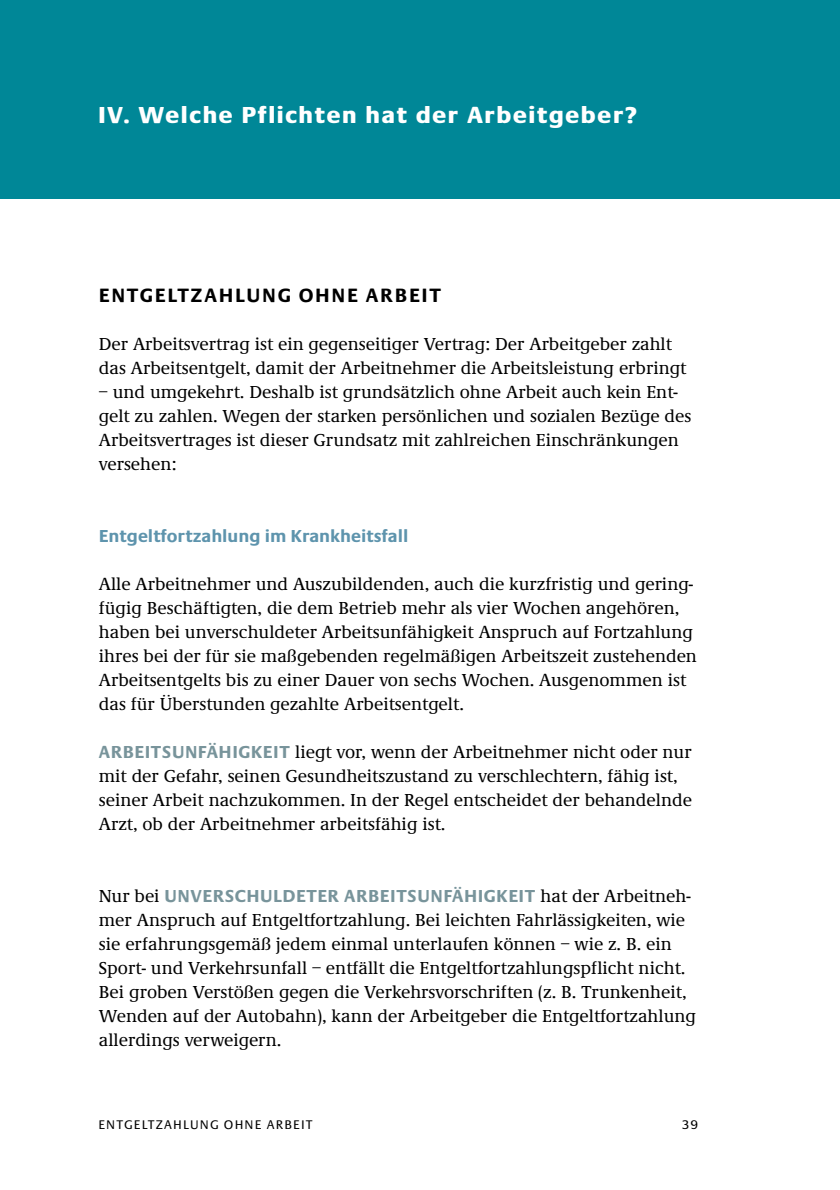
<style>
.page{position:relative;width:840px;height:1190px;background:#fff}
.page>*{position:absolute;margin:0;border:0;box-sizing:border-box;transform-origin:0 0}
.t1{font:800 24px "Praxis EF";letter-spacing:.085em;color:#fff}
.t2{font:700 20px "Praxis EF";letter-spacing:.085em;color:#000}
.t3{font:500 18px/24px "Demos EF";color:#000}
.t4{font:700 18px "Praxis EF";letter-spacing:.03em;color:#78949b}
.t5{font:700 18px "Praxis EF";color:#5e94ad}
.t6{font:13px "Praxis EF";letter-spacing:.09em;color:#000}
.s1{font-family:"Praxis EF";font-weight:700;color:#78949b}
.s2{font-family:"Demos EF";font-weight:500;color:#000}
</style>
<div class="page">
<div style="left:0;top:0;width:840px;height:198px;background:#008797"></div>
<h1 class="t1" style="left:99px;top:105px;width:539px">IV. Welche Pflichten hat der Arbeitgeber?</h1>
<p class="t2" style="left:99px;top:288px;width:344px">ENTGELTZAHLUNG OHNE ARBEIT</p>
<p class="t3" style="left:99px;top:332px;width:589px">Der Arbeitsvertrag ist ein gegenseitiger Vertrag: Der Arbeitgeber zahlt das Arbeitsentgelt, damit der Arbeitnehmer die Arbeitsleistung erbringt</p>
<p class="t3" style="left:99px;top:380px;width:594px">– und umgekehrt. Deshalb ist grundsätzlich ohne Arbeit auch kein Ent&shy;gelt zu zahlen. Wegen der starken persönlichen und sozialen Bezüge des Arbeitsvertrages ist dieser Grundsatz mit zahlreichen Einschränkungen versehen:</p>
<p class="t5" style="left:99px;top:529px;width:311px">Entgeltfortzahlung im Krankheitsfall</p>
<p class="t3" style="left:99px;top:572px;width:600px">Alle Arbeitnehmer und Auszubildenden, auch die kurzfristig und gering&shy;fügig Beschäftigten, die dem Betrieb mehr als vier Wochen angehören, haben bei unverschuldeter Arbeitsunfähigkeit Anspruch auf Fortzahlung ihres bei der für sie maßgebenden regelmäßigen Arbeitszeit zustehenden Arbeitsentgelts bis zu einer Dauer von sechs Wochen. Ausgenommen ist das für Überstunden gezahlte Arbeitsentgelt.</p>
<p class="t3" style="left:99px;top:740px;width:595px"><span class="s1">ARBEITSUNFÄHIGKEIT</span> liegt vor, wenn der Arbeitnehmer nicht oder nur mit der Gefahr, seinen Gesundheitszustand zu verschlechtern, fähig ist, seiner Arbeit nachzukommen. In der Regel entscheidet der behandelnde Arzt, ob der Arbeitnehmer arbeitsfähig ist.</p>
<p class="t4" style="left:99px;top:889px;width:593px"><span class="s2">Nur bei</span> UNVERSCHULDETER ARBEITSUNFÄHIGKEIT <span class="s2">hat der Arbeitneh-</span></p>
<p class="t3" style="left:99px;top:908px;width:599px">mer Anspruch auf Entgeltfortzahlung. Bei leichten Fahrlässigkeiten, wie sie erfahrungsgemäß jedem einmal unterlaufen können – wie z. B. ein Sport- und Verkehrsunfall – entfällt die Entgeltfortzahlungspflicht nicht.<br>Bei groben Verstößen gegen die Verkehrsvorschriften (z. B. Trunkenheit, Wenden auf der Autobahn), kann der Arbeitgeber die Entgeltfortzahlung allerdings verweigern.</p>
<p class="t6" style="left:98px;top:1120px;width:216px">ENTGELTZAHLUNG OHNE ARBEIT</p>
<p class="t6" style="left:682px;top:1120px;width:18px">39</p>
</div>
